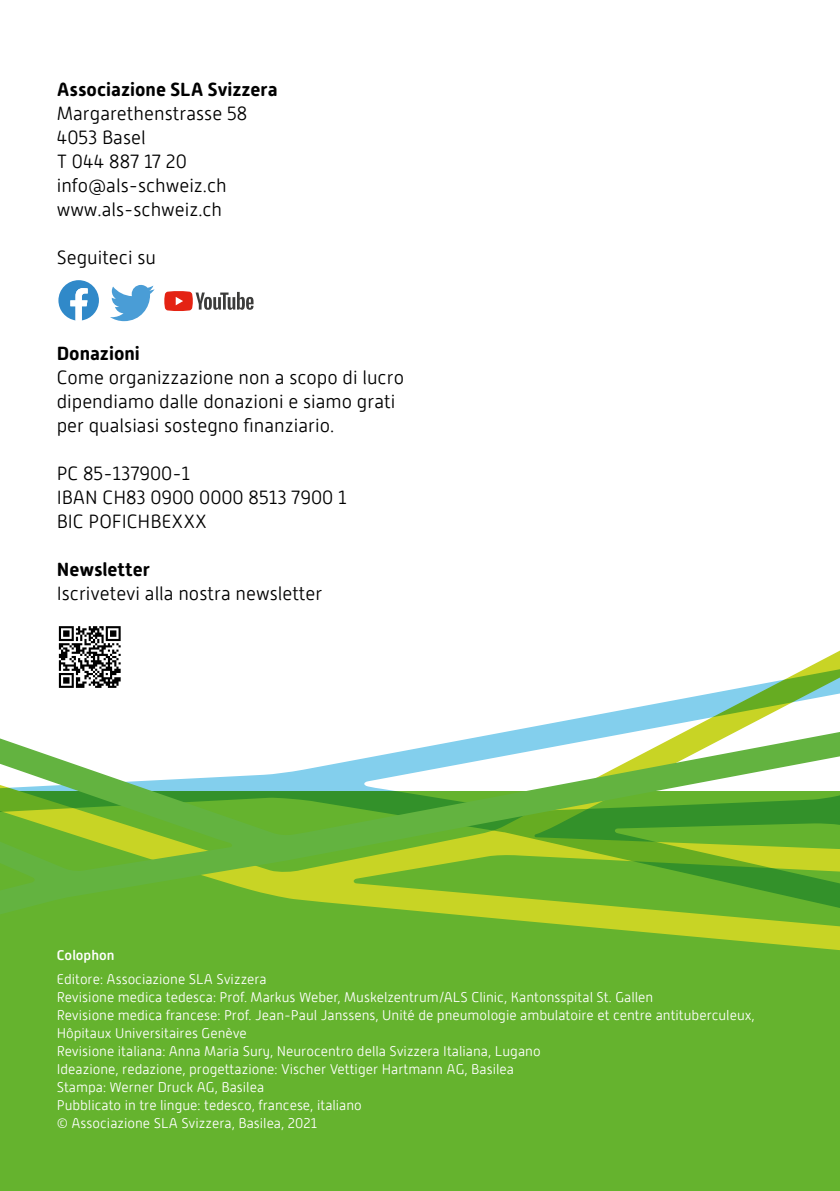
<style>
.page{position:relative;width:840px;height:1191px;background:#fff}
.page>*{position:absolute;margin:0;border:0;box-sizing:border-box;transform-origin:0 0}
.t1{font:300 19px/24px "Alwyn New Rounded W00";color:#000}
.t2{font:700 19px "Alwyn New Rounded";color:#000}
.t3{font:300 14px/18px "Alwyn New Rounded W00";color:#fff}
.t4{font:500 14px "Alwyn New Rounded";color:#fff}
</style>
<div class="page">
<div style="left:0;top:791px;width:839px;height:400px;background:#65b32e"></div>
<svg style="left:713px;top:652px;width:126px;height:41px"></svg>
<svg style="left:0;top:693px;width:839px;height:251px"></svg>
<svg style="left:164px;top:291px;width:89px;height:20px"></svg>
<svg style="left:58px;top:280px;width:41px;height:41px"></svg>
<svg style="left:110px;top:285px;width:44px;height:36px"></svg>
<div style="left:57px;top:624px;width:66px;height:66px;background:linear-gradient(to right,#fff,#fff)"></div>
<svg style="left:59px;top:626px;width:62px;height:62px"></svg>
<h1 class="t2" style="left:57px;top:78px;width:222px">Associazione SLA Svizzera</h1>
<h1 class="t1" style="left:57px;top:102px;width:192px">Margarethenstrasse 58<br>4053 Basel<br>T 044 887 17 20 info@als-schweiz.ch www.als-schweiz.ch</h1>
<h1 class="t1" style="left:57px;top:246px;width:101px">Seguiteci su</h1>
<h1 class="t2" style="left:57px;top:342px;width:85px">Donazioni</h1>
<h1 class="t1" style="left:57px;top:366px;width:348px">Come organizzazione non a scopo di lucro dipendiamo dalle donazioni e siamo grati per qualsiasi sostegno finanziario.</h1>
<h1 class="t1" style="left:57px;top:461px;width:291px">PC 85-137900-1<br>IBAN CH83 0900 0000 8513 7900 1<br>BIC POFICHBEXXX</h1>
<h1 class="t2" style="left:57px;top:558px;width:95px">Newsletter</h1>
<h1 class="t1" style="left:57px;top:581px;width:267px">Iscrivetevi alla nostra newsletter</h1>
<p class="t4" style="left:57px;top:947px;width:59px">Colophon</p>
<p class="t3" style="left:57px;top:970px;width:699px">Editore: Associazione SLA Svizzera<br>Revisione medica tedesca: Prof. Markus Weber, Muskelzentrum/ALS Clinic, Kantonsspital St. Gallen<br>Revisione medica francese: Prof. Jean-Paul Janssens, Unité de pneumologie ambulatoire et centre antituberculeux, Hôpitaux Universitaires Genève<br>Revisione italiana: Anna Maria Sury, Neurocentro della Svizzera Italiana, Lugano<br>Ideazione, redazione, progettazione: Vischer Vettiger Hartmann AG, Basilea<br>Stampa: Werner Druck AG, Basilea<br>Pubblicato in tre lingue: tedesco, francese, italiano<br>© Associazione SLA Svizzera, Basilea, 2021</p>
</div>
